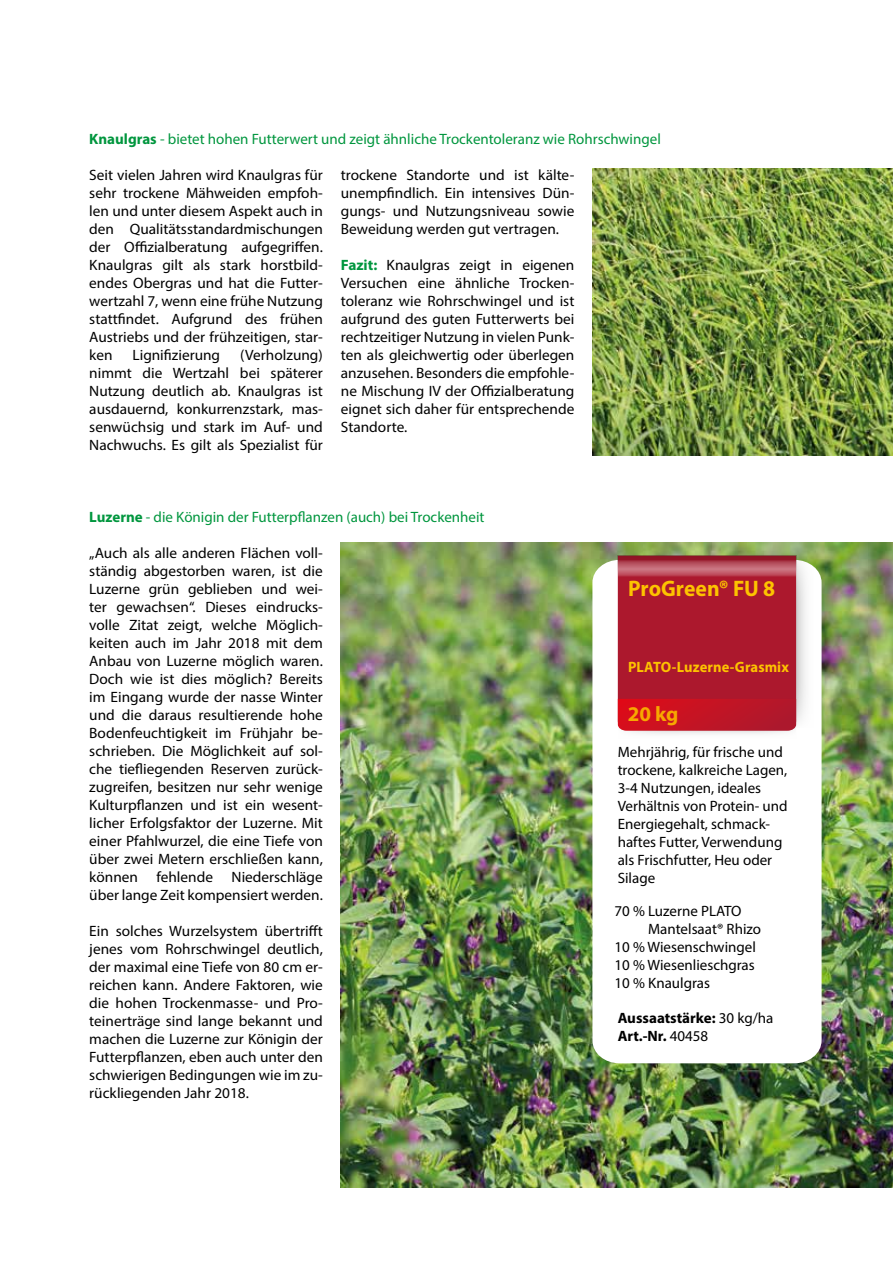
<style>
.page{position:relative;width:893px;height:1263px;background:#fff}
.page>*{position:absolute;margin:0;border:0;box-sizing:border-box;transform-origin:0 0}
.t1{font:700 22.5px "Myriad Pro";color:#fdc300;scale:.96 1}
.t2{font:700 21px "Myriad Pro";color:#f7a800}
.t3{font:15px/18px "Myriad Pro";color:#000;text-align:justify}
.t4{font:15px "Myriad Pro";color:#00963e}
.t5{font:700 15px/18px "Myriad Pro";color:#000}
.t6{font:700 15px "Myriad Pro";letter-spacing:.005em;color:#fdc300}
.s1{font-weight:700}
.s2{font-weight:700;color:#00963e}
.s3{font-weight:400}
</style>
<div class="page">
<img style="left:592px;top:169px;width:301px;height:286px">
<img style="left:341px;top:543px;width:552px;height:644px">
<svg style="left:592px;top:560px;width:230px;height:503px"></svg>
<svg style="left:796px;top:557px;width:32px;height:171px"></svg>
<svg style="left:618px;top:731px;width:178px;height:15px"></svg>
<svg style="left:618px;top:556px;width:178px;height:175px;background:#b11d30"></svg>
<p class="t4" style="left:89px;top:130px;width:573px"><span class="s1">Knaulgras</span> - bietet hohen Futterwert und zeigt ähnliche Trockentoleranz wie Rohrschwingel</p>
<p class="t3" style="left:89px;top:166px;width:235px">Seit vielen Jahren wird Knaulgras für sehr trockene Mähweiden empfoh&shy;len und unter diesem Aspekt auch in den Qualitätsstandardmischungen der Offizialberatung aufgegriffen.<br>Knaulgras gilt als stark horstbild&shy;endes Obergras und hat die Futter&shy;wertzahl 7, wenn eine frühe Nutzung stattfindet. Aufgrund des frühen Austriebs und der frühzeitigen, star&shy;ken</p>
<p class="t3" style="left:133px;top:346px;width:89px">Lignifizierung</p>
<p class="t3" style="left:89px;top:346px;width:235px;text-indent:151px">(Verholzung) nimmt die Wertzahl bei späterer Nutzung deutlich ab. Knaulgras ist ausdauernd, konkurrenzstark, mas&shy;senwüchsig und stark im Auf- und Nachwuchs. Es gilt als Spezialist für</p>
<p class="t3" style="left:341px;top:166px;width:235px">trockene Standorte und ist kälte&shy;unempfindlich. Ein intensives Dün&shy;gungs- und Nutzungsniveau sowie Beweidung werden gut vertragen.</p>
<p class="t3" style="left:341px;top:256px;width:235px"><span class="s2">Fazit:</span> Knaulgras zeigt in eigenen Versuchen eine ähnliche Trocken&shy;toleranz wie Rohrschwingel und ist aufgrund des guten Futterwerts bei rechtzeitiger Nutzung in vielen Punk&shy;ten als gleichwertig oder überlegen anzusehen. Besonders die empfohle&shy;ne Mischung IV der Offizialberatung eignet sich daher für entsprechende Standorte.</p>
<p class="t4" style="left:89px;top:508px;width:397px"><span class="s1">Luzerne</span> - die Königin der Futterpflanzen (auch) bei Trockenheit</p>
<p class="t3" style="left:89px;top:544px;width:235px">„Auch als alle anderen Flächen voll&shy;ständig abgestorben waren, ist die Luzerne grün geblieben und wei&shy;ter gewachsen“. Dieses eindrucks&shy;volle Zitat zeigt, welche Möglich&shy;keiten auch im Jahr 2018 mit dem Anbau von Luzerne möglich waren.<br>Doch wie ist dies möglich? Bereits im Eingang wurde der nasse Winter und die daraus resultierende hohe Bodenfeuchtigkeit im Frühjahr be&shy;schrieben. Die Möglichkeit auf sol&shy;che tiefliegenden Reserven zurück&shy;zugreifen, besitzen nur sehr wenige Kulturpflanzen und ist ein wesent&shy;licher Erfolgsfaktor der Luzerne. Mit einer Pfahlwurzel, die eine Tiefe von über zwei Metern erschließen kann, können fehlende Niederschläge über lange Zeit kompensiert werden.</p>
<p class="t3" style="left:89px;top:922px;width:235px">Ein solches Wurzelsystem übertrifft jenes vom Rohrschwingel deutlich, der maximal eine Tiefe von 80 cm er&shy;reichen kann. Andere Faktoren, wie die hohen Trockenmasse- und Pro&shy;teinerträge sind lange bekannt und machen die Luzerne zur Königin der Futterpflanzen, eben auch unter den schwierigen Bedingungen wie im zu&shy;rückliegenden Jahr 2018.</p>
<h1 class="t1" style="left:628px;top:573px;width:155px">ProGreen® FU 8</h1>
<p class="t6" style="left:628px;top:657px;width:162px">PLATO-Luzerne-Grasmix</p>
<h2 class="t2" style="left:628px;top:700px;width:52px">20 kg</h2>
<p class="t3" style="left:618px;top:743px;width:171px;text-align:left">Mehrjährig, für frische und trockene, kalkreiche Lagen,<br>3-4 Nutzungen, ideales<br>Verhältnis von Protein- und<br>Energiegehalt, schmack&shy;haftes Futter, Verwendung als Frischfutter, Heu oder<br>Silage</p>
<p class="t3" style="left:614px;top:901px;width:129px">70 % Luzerne PLATO</p>
<p class="t3" style="left:648px;top:919px;width:114px">Mantelsaat® Rhizo</p>
<p class="t3" style="left:614px;top:937px;width:143px">10 % Wiesenschwingel</p>
<p class="t3" style="left:614px;top:955px;width:142px">10 % Wiesenlieschgras</p>
<p class="t3" style="left:614px;top:973px;width:97px">10 % Knaulgras</p>
<p class="t5" style="left:618px;top:1009px;width:157px">Aussaatstärke: <span class="s3">30 kg/ha<br></span>Art.-Nr. <span class="s3">40458</span></p>
</div>
